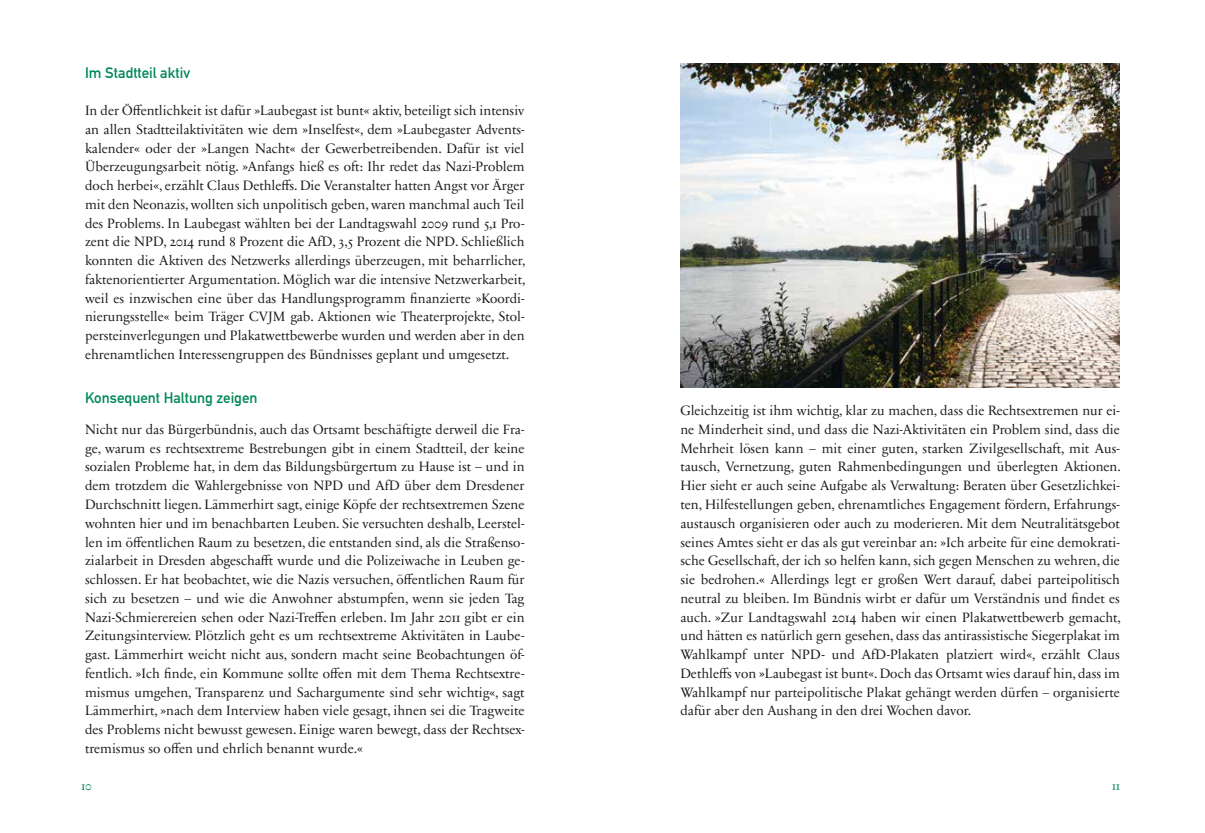
<style>
.page{position:relative;width:1205px;height:833px;background:#fff}
.page>*{position:absolute;margin:0;border:0;box-sizing:border-box;transform-origin:0 0}
.t1{font:15px "DIN Mittelschrift";color:#085}
.t2{font:13.75px/18.8px "Sabon Next LT Display Os F";color:#1a171c;text-align:justify}
.t3{font:12.5px "Sabon Next LT Display Os F";color:#085}
</style>
<div class="page">
<img style="left:680px;top:64px;width:439px;height:323px">
<p class="t1" style="left:85px;top:63px;width:106px">Im Stadtteil aktiv</p>
<p class="t2" style="left:85px;top:101px;width:442px">In der Öffentlichkeit ist dafür »Laubegast ist bunt« aktiv, beteiligt sich intensiv an allen Stadtteilaktivitäten wie dem »Inselfest«, dem »Laubegaster Advents&shy;kalender« oder der »Langen Nacht« der Gewerbetreibenden. Dafür ist viel Überzeugungsarbeit nötig. »Anfangs hieß es oft: Ihr redet das Nazi-Problem doch herbei«, erzählt Claus Dethleffs. Die Veranstalter hatten Angst vor Ärger mit den Neonazis, wollten sich unpolitisch geben, waren manchmal auch Teil des Problems. In Laubegast wählten bei der Landtagswahl 2009 rund 5,1 Pro&shy;zent die NPD, 2014 rund 8 Prozent die AfD, 3,5 Prozent die NPD. Schließlich konnten die Aktiven des Netzwerks allerdings überzeugen, mit beharrlicher, faktenorientierter Argumentation. Möglich war die intensive Netzwerkarbeit, weil es inzwischen eine über das Handlungsprogramm finanzierte »Koordi&shy;nierungsstelle« beim Träger CVJM gab. Aktionen wie Theaterprojekte, Stol&shy;persteinverlegungen und Plakatwettbewerbe wurden und werden aber in den ehrenamtlichen Interessengruppen des Bündnisses geplant und umgesetzt.</p>
<p class="t1" style="left:85px;top:388px;width:174px">Konsequent Haltung zeigen</p>
<p class="t2" style="left:85px;top:420px;width:441px">Nicht nur das Bürgerbündnis, auch das Ortsamt beschäftigte derweil die Fra&shy;ge, warum es rechtsextreme Bestrebungen gibt in einem Stadtteil, der keine sozialen Probleme hat, in dem das Bildungsbürgertum zu Hause ist – und in dem trotzdem die Wahlergebnisse von NPD und AfD über dem Dresdener Durchschnitt liegen. Lämmerhirt sagt, einige Köpfe der rechtsextremen Szene wohnten hier und im benachbarten Leuben. Sie versuchten deshalb, Leerstel&shy;len im öffentlichen Raum zu besetzen, die entstanden sind, als die Straßenso&shy;zialarbeit in Dresden abgeschafft wurde und die Polizeiwache in Leuben ge&shy;schlossen. Er hat beobachtet, wie die Nazis versuchen, öffentlichen Raum für sich zu besetzen – und wie die Anwohner abstumpfen, wenn sie jeden Tag Nazi-Schmierereien sehen oder Nazi-Treffen erleben. Im Jahr 2011 gibt er ein Zeitungsinterview. Plötzlich geht es um rechtsextreme Aktivitäten in Laube&shy;gast. Lämmerhirt weicht nicht aus, sondern macht seine Beobachtungen öf&shy;fentlich. »Ich finde, ein Kommune sollte offen mit dem Thema Rechtsextre&shy;mismus umgehen, Transparenz und Sachargumente sind sehr wichtig«, sagt Lämmerhirt, »nach dem Interview haben viele gesagt, ihnen sei die Tragweite des Problems nicht bewusst gewesen. Einige waren bewegt, dass der Rechtsex&shy;tremismus so offen und ehrlich benannt wurde.«</p>
<p class="t2" style="left:680px;top:401px;width:442px">Gleichzeitig ist ihm wichtig, klar zu machen, dass die Rechtsextremen nur ei&shy;ne Minderheit sind, und dass die Nazi-Aktivitäten ein Problem sind, dass die Mehrheit lösen kann – mit einer guten, starken Zivilgesellschaft, mit Aus&shy;tausch, Vernetzung, guten Rahmenbedingungen und überlegten Aktionen.<br>Hier sieht er auch seine Aufgabe als Verwaltung: Beraten über Gesetzlichkei&shy;ten, Hilfestellungen geben, ehrenamtliches Engagement fördern, Erfahrungs&shy;austausch organisieren oder auch zu moderieren. Mit dem Neutralitätsgebot seines Amtes sieht er das als gut vereinbar an: »Ich arbeite für eine demokrati&shy;sche Gesellschaft, der ich so helfen kann, sich gegen Menschen zu wehren, die sie bedrohen.« Allerdings legt er großen Wert darauf, dabei parteipolitisch neutral zu bleiben. Im Bündnis wirbt er dafür um Verständnis und findet es auch. »Zur Landtagswahl 2014 haben wir einen Plakatwettbewerb gemacht, und hätten es natürlich gern gesehen, dass das antirassistische Siegerplakat im Wahlkampf unter NPD- und AfD-Plakaten platziert wird«, erzählt Claus Dethleffs von »Laubegast ist bunt«. Doch das Ortsamt wies darauf hin, dass im Wahlkampf nur parteipolitische Plakat gehängt werden dürfen – organisierte dafür aber den Aushang in den drei Wochen davor.</p>
<p class="t3" style="left:81px;top:779px;width:12px">10</p>
<p class="t3" style="left:1112px;top:779px;width:9px">11</p>
</div>
